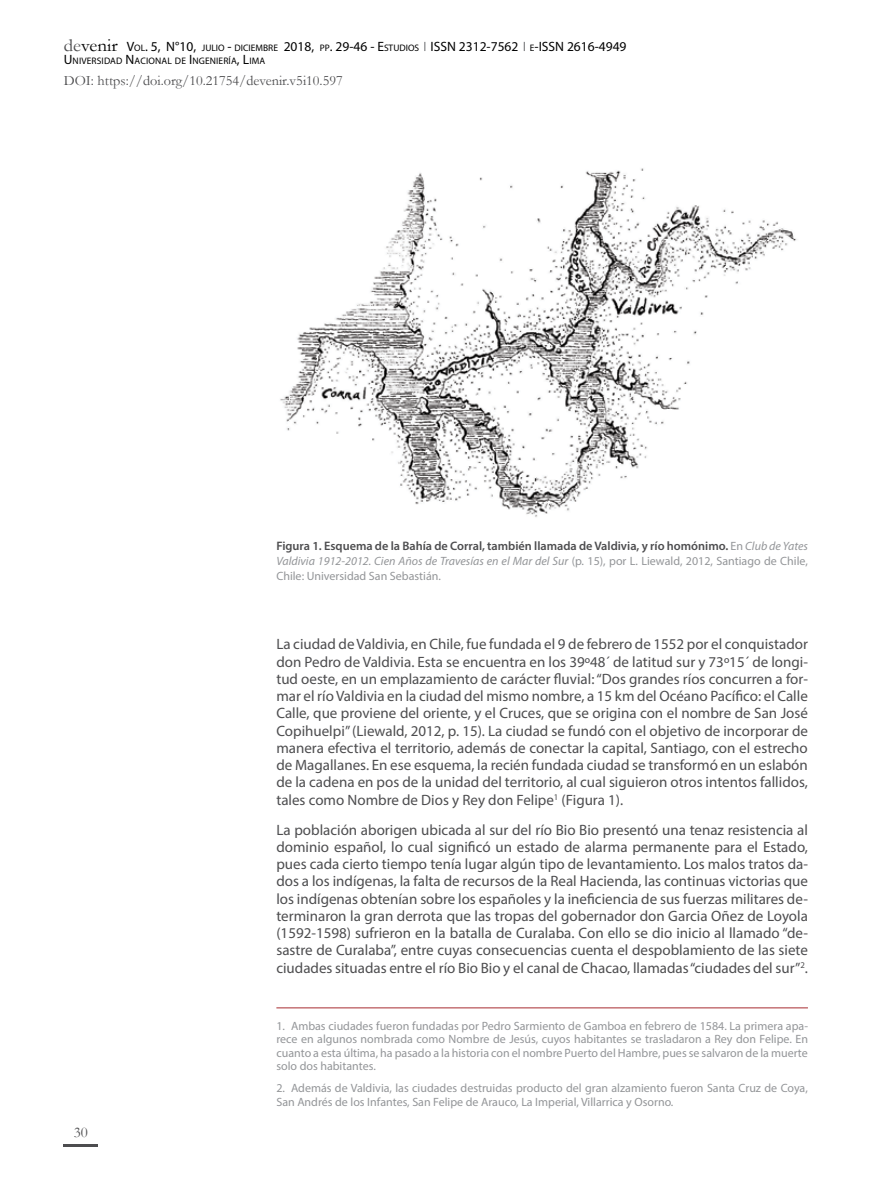
<style>
.page{position:relative;width:893px;height:1191px;background:#fff}
.page>*{position:absolute;margin:0;border:0;box-sizing:border-box;transform-origin:0 0}
.t1{font:15px/17.2px "Myriad Pro";color:#4d4d4f;text-align:justify}
.t2{font:15px "Garamond";color:#4d4d4f}
.t3{font:14.25px "Garamond";color:#4d4d4f}
.t4{font:13.5px "Myriad Pro";color:#000}
.t5{font:600 12.3px "Myriad Pro";color:#4d4d4f}
.t6{font:12px/13.5px "Myriad Pro";color:#939598}
.t7{font:9.45px "Myriad Pro";letter-spacing:.015em;color:#000}
.s1{font-family:"Garamond";font-size:18px;color:#4d4d4f}
.s2{font-family:"Garamond";font-size:18px}
.s3{font-size:9.45px}
.s4{font-size:13.5px}
.s5{font-weight:400;font-size:12px;color:#939598}
.s6{font-weight:400;font-style:italic;font-size:12px;color:#939598}
.s7{font-style:italic}
</style>
<div class="page">
<hr style="left:64px;top:1144px;width:34px;height:2px;background:#4d4d4f">
<hr style="left:276px;top:1007px;width:532px;height:1px;background:#a72c31">
<img style="left:280px;top:168px;width:517px;height:349px">
<p class="t4" style="left:64px;top:38px;width:374px"><span class="s1">de</span><span class="s2">venir</span> V<span class="s3">OL</span>. 5, N°10, <span class="s3">JULIO</span> - <span class="s3">DICIEMBRE</span> 2018, <span class="s3">PP</span>. 29-46 - E<span class="s3">STUDIOS</span> ISSN</p>
<p class="t4" style="left:459px;top:38px;width:87px">2312-7562 <span class="s3">E</span>-ISSN</p>
<p class="t4" style="left:567px;top:38px;width:61px">2616-4949</p>
<p class="t3" style="left:64px;top:71px;width:280px">DOI: https://doi.org/10.21754/devenir.v5i10.597</p>
<p class="t7" style="left:64px;top:55px;width:203px"><span class="s4">U</span>NIVERSIDAD <span class="s4">N</span>ACIONAL DE <span class="s4">I</span> NGENIERÍA<span class="s4">, L</span>IMA</p>
<p class="t5" style="left:276px;top:538px;width:533px">Figura 1. Esquema de la Bahía de Corral, también llamada de Valdivia, y río homónimo. <span class="s5">En</span> <span class="s6">Club de Yates</span></p>
<p class="t6" style="left:276px;top:553px;width:533px;line-height:15px"><span class="s7">Valdivia 1912-2012. Cien Años de Travesías en el Mar del Sur</span> (p. 15), por L. Liewald, 2012, Santiago de Chile,<br>Chile: Universidad San Sebastián.</p>
<p class="t1" style="left:276px;top:635px;width:533px">La ciudad de Valdivia, en Chile, fue fundada el 9 de febrero de 1552 por el conquistador don Pedro de Valdivia. Esta se encuentra en los 39º48´ de latitud sur y 73º15´ de longi&shy;tud oeste, en un emplazamiento de carácter fluvial: “Dos grandes ríos concurren a for&shy;mar el río Valdivia en la ciudad del mismo nombre, a 15 km del Océano Pacífico: el Calle Calle, que proviene del oriente, y el Cruces, que se origina con el nombre de San José Copihuelpi” (Liewald, 2012, p. 15). La ciudad se fundó con el objetivo de incorporar de manera efectiva el territorio, además de conectar la capital, Santiago, con el estrecho de Magallanes. En ese esquema, la recién fundada ciudad se transformó en un eslabón de la cadena en pos de la unidad del territorio, al cual siguieron otros intentos fallidos, tales como Nombre de Dios y Rey don Felipe<sup>1</sup> (Figura 1).</p>
<p class="t1" style="left:276px;top:820px;width:533px">La población aborigen ubicada al sur del río Bio Bio presentó una tenaz resistencia al dominio español, lo cual significó un estado de alarma permanente para el Estado, pues cada cierto tiempo tenía lugar algún tipo de levantamiento. Los malos tratos da&shy;dos a los indígenas, la falta de recursos de la Real Hacienda, las continuas victorias que los indígenas obtenían sobre los españoles y la ineficiencia de sus fuerzas militares de&shy;terminaron la gran derrota que las tropas del gobernador don Garcia Oñez de Loyola (1592-1598) sufrieron en la batalla de Curalaba. Con ello se dio inicio al llamado “de&shy;sastre de Curalaba”, entre cuyas consecuencias cuenta el despoblamiento de las siete ciudades situadas entre el río Bio Bio y el canal de Chacao, llamadas “ciudades del sur”<sup>2</sup>.</p>
<p class="t2" style="left:74px;top:1122px;width:16px">30</p>
<p class="t6" style="left:276px;top:1019px;width:533px;text-align:justify">1. Ambas ciudades fueron fundadas por Pedro Sarmiento de Gamboa en febrero de 1584. La primera apa&shy;rece en algunos nombrada como Nombre de Jesús, cuyos habitantes se trasladaron a Rey don Felipe. En cuanto a esta última, ha pasado a la historia con el nombre Puerto del Hambre, pues se salvaron de la muerte solo dos habitantes.</p>
<p class="t6" style="left:276px;top:1081px;width:533px">2. Además de Valdivia, las ciudades destruidas producto del gran alzamiento fueron Santa Cruz de Coya,<br>San Andrés de los Infantes, San Felipe de Arauco, La Imperial, Villarrica y Osorno.</p>
</div>
